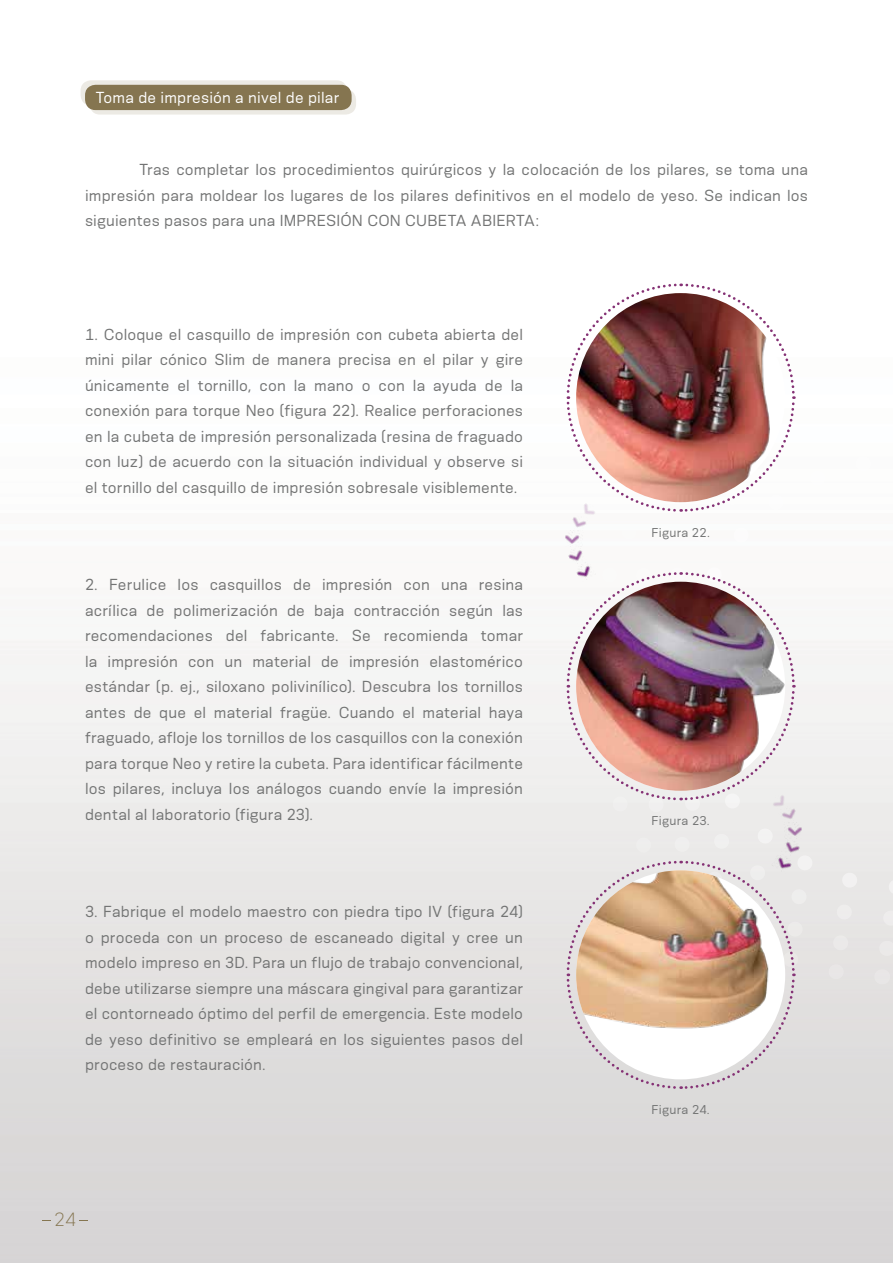
<style>
.page{position:relative;width:893px;height:1263px;background:#fff}
.page>*{position:absolute;margin:0;border:0;box-sizing:border-box;transform-origin:0 0}
.t1{font:300 18px "Konsens";color:#857550}
.t2{font:15px/25.5px "Konsens";letter-spacing:.01em;color:#737474;text-align:justify}
.t3{font:15px "Konsens";letter-spacing:.01em;color:#fff}
.t4{font:12px "Konsens";letter-spacing:.025em;color:#737474}
</style>
<div class="page">
<img style="left:0;top:82px;width:893px;height:1181px">
<svg style="left:81px;top:80px;width:266px;height:26px;background:#bcb39f"></svg>
<svg style="left:90px;top:89px;width:266px;height:26px;background:#998c6d"></svg>
<img style="left:565px;top:282px;width:328px;height:808px">
<img style="left:576px;top:870px;width:209px;height:209px;border-radius:105px">
<img style="left:572px;top:495px;width:28px;height:29px">
<img style="left:563px;top:510px;width:27px;height:25px">
<img style="left:561px;top:545px;width:26px;height:24px">
<img style="left:560px;top:530px;width:23px;height:18px">
<img style="left:569px;top:560px;width:28px;height:27px">
<img style="left:767px;top:787px;width:28px;height:28px">
<img style="left:777px;top:802px;width:27px;height:25px">
<img style="left:780px;top:836px;width:26px;height:25px">
<img style="left:784px;top:822px;width:23px;height:17px">
<img style="left:770px;top:852px;width:28px;height:26px">
<p class="t3" style="left:96px;top:88px;width:245px">Toma de impresión a nivel de pilar</p>
<p class="t2" style="left:85px;top:156px;width:724px;text-indent:54px">Tras completar los procedimientos quirúrgicos y la colocación de los pilares, se toma una impresión para moldear los lugares de los pilares definitivos en el modelo de yeso. Se indican los siguientes pasos para una IMPRESIÓN CON CUBETA ABIERTA:</p>
<p class="t2" style="left:85px;top:321px;width:440px">1. Coloque el casquillo de impresión con cubeta abierta del mini pilar cónico Slim de manera precisa en el pilar y gire únicamente el tornillo, con la mano o con la ayuda de la conexión para torque Neo (figura 22). Realice perforaciones en la cubeta de impresión personalizada (resina de fraguado con luz) de acuerdo con la situación individual y observe si el tornillo del casquillo de impresión sobresale visiblemente.</p>
<p class="t2" style="left:85px;top:571px;width:439px">2. Ferulice los casquillos de impresión con una resina acrílica de polimerización de baja contracción según las recomendaciones del fabricante. Se recomienda tomar la impresión con un material de impresión elastomérico estándar (p. ej., siloxano polivinílico). Descubra los tornillos antes de que el material fragüe. Cuando el material haya fraguado, afloje los tornillos de los casquillos con la conexión para torque Neo y retire la cubeta. Para identificar fácilmente los pilares, incluya los análogos cuando envíe la impresión dental al laboratorio (figura 23).</p>
<p class="t2" style="left:85px;top:898px;width:440px">3. Fabrique el modelo maestro con piedra tipo IV (figura 24) o proceda con un proceso de escaneado digital y cree un modelo impreso en 3D. Para un flujo de trabajo convencional, debe utilizarse siempre una máscara gingival para garantizar el contorneado óptimo del perfil de emergencia. Este modelo de yeso definitivo se empleará en los siguientes pasos del proceso de restauración.</p>
<p class="t1" style="left:54px;top:1209px;width:23px">24</p>
<p class="t4" style="left:651px;top:525px;width:60px">Figura 22.</p>
<p class="t4" style="left:651px;top:813px;width:60px">Figura 23.</p>
<p class="t4" style="left:651px;top:1102px;width:60px">Figura 24.</p>
</div>
